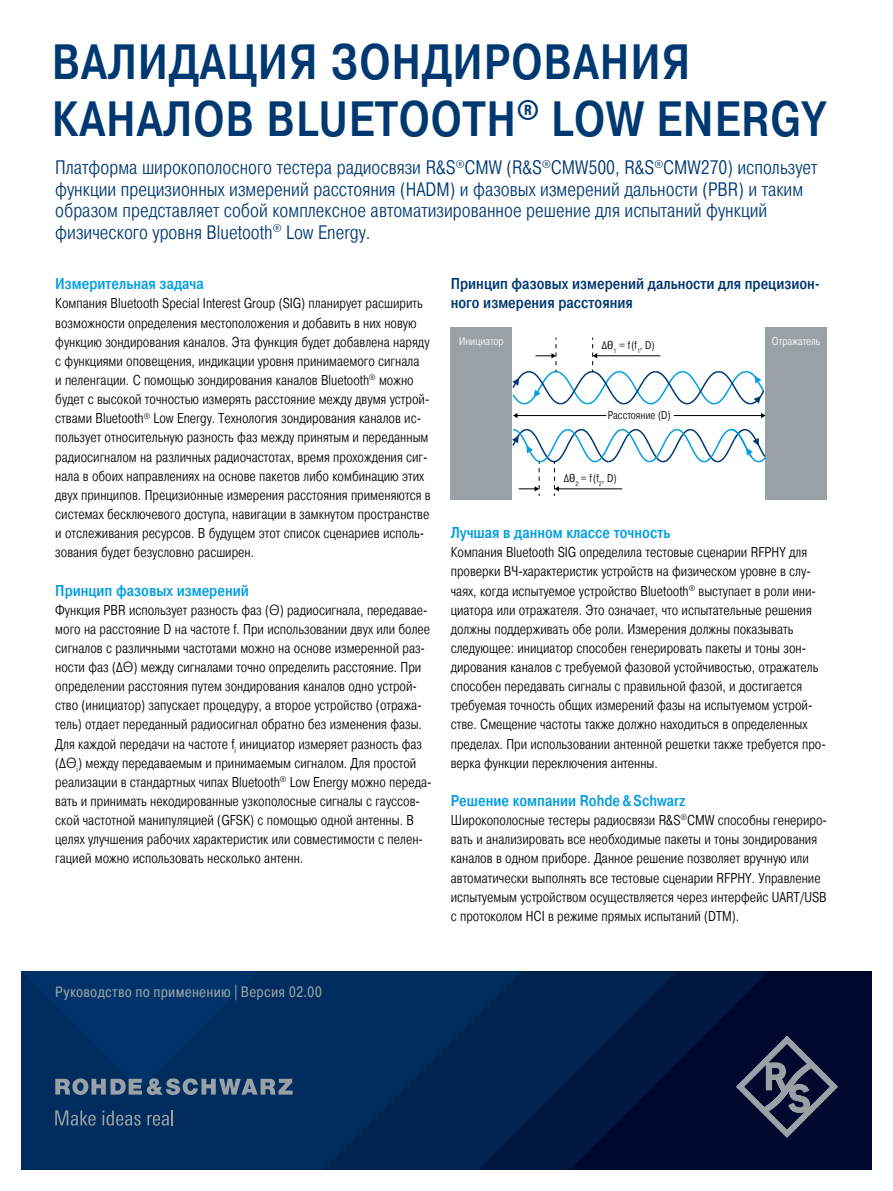
<style>
.page{position:relative;width:893px;height:1191px;background:#fff}
.page>*{position:absolute;margin:0;border:0;box-sizing:border-box;transform-origin:0 0}
.Seiten_Headline_34Pt_blau_Titel{font:500 49.5px/57.4px "Pragmatica Cond";letter-spacing:.02em;color:#003872}
.Teaser{font:300 19.5px/21.5px "Pragmatica Cond";color:#003872}
.Absatzfett_cyan{font:500 15.75px "Pragmatica Cond";color:#009ee3}
.Grafik_Tabelle_Überschrift{font:500 15.75px/19.2px "Pragmatica Cond";color:#003872}
.t1{font:15px "Pragmatica Cond";letter-spacing:.015em;color:#99a1a6}
.Haupttext_ohne_Abstand{font:300 14.25px/19.2px "Pragmatica Cond";color:#000}
.t2{font:300 11.25px "Pragmatica Cond";color:#000}
.t3{font:300 11.25px "Pragmatica Cond";color:#fff}
.s1{font-family:"Linotype Univers 330"}
.s2{font-family:"Linotype Univers 420 Cn";font-weight:400}
</style>
<div class="page">
<div style="left:451px;top:327px;width:61px;height:173px;background:#99a1a6"></div>
<div style="left:765px;top:327px;width:62px;height:173px;background:#99a1a6"></div>
<hr style="left:517px;top:415px;width:89px;height:1px;background:#000">
<svg style="left:513px;top:413px;width:4px;height:5px"></svg>
<hr style="left:674px;top:415px;width:88px;height:1px;background:#000">
<svg style="left:761px;top:413px;width:4px;height:5px"></svg>
<svg style="left:512px;top:428px;width:254px;height:68px"></svg>
<svg style="left:512px;top:337px;width:253px;height:68px"></svg>
<div style="left:21px;top:971px;width:851px;height:198px;background:#00082d"></div>
<svg style="left:677px;top:971px;width:90px;height:91px;fill:#00173f"></svg>
<svg style="left:522px;top:971px;width:155px;height:198px"></svg>
<svg style="left:21px;top:971px;width:501px;height:198px;background:#002959"></svg>
<svg style="left:736px;top:1035px;width:102px;height:102px"></svg>
<svg style="left:21px;top:971px;width:272px;height:124px;background:#093667"></svg>
<svg style="left:55px;top:1110px;width:41px;height:15px"></svg>
<svg style="left:102px;top:1110px;width:39px;height:15px"></svg>
<svg style="left:147px;top:1110px;width:26px;height:15px"></svg>
<p class="Seiten_Headline_34Pt_blau_Titel" style="left:52px;top:34px;width:777px">ВАЛИДАЦИЯ ЗОНДИРОВАНИЯ<br>КАНАЛОВ BLUETOOTH<sup>®</sup> LOW ENERGY</p>
<p class="Teaser" style="left:55px;top:157px;width:764px">Платформа широкополосного тестера радиосвязи R&amp;S<sup>®</sup>CMW (R&amp;S<sup>®</sup>CMW500, R&amp;S<sup>®</sup>CMW270) использует функции прецизионных измерений расстояния (HADM) и фазовых измерений дальности (PBR) и таким образом представляет собой комплексное автоматизированное решение для испытаний функций физического уровня Bluetooth<sup>®</sup> Low Energy.</p>
<p class="Absatzfett_cyan" style="left:55px;top:274px;width:150px">Измерительная задача</p>
<p class="Haupttext_ohne_Abstand" style="left:55px;top:294px;width:377px">Компания Bluetooth Special Interest Group (SIG) планирует расширить возможности определения местоположения и добавить в них новую функцию зондирования каналов. Эта функция будет добавлена наряду с функциями оповещения, индикации уровня принимаемого сигнала<br>и пеленгации. С помощью зондирования каналов Bluetooth<sup>®</sup> можно будет с высокой точностью измерять расстояние между двумя устрой&shy;ствами Bluetooth<sup>®</sup> Low Energy. Технология зондирования каналов ис&shy;пользует относительную разность фаз между принятым и переданным радиосигналом на различных радиочастотах, время прохождения сиг&shy;нала в обоих направлениях на основе пакетов либо комбинацию этих двух принципов. Прецизионные измерения расстояния применяются в системах бесключевого доступа, навигации в замкнутом пространстве и отслеживания ресурсов. В будущем этот список сценариев исполь&shy;зования будет безусловно расширен.</p>
<p class="Absatzfett_cyan" style="left:55px;top:581px;width:195px">Принцип фазовых измерений</p>
<p class="Haupttext_ohne_Abstand" style="left:55px;top:600px;width:378px">Функция PBR использует разность фаз (<span class="s1">Θ</span>) радиосигнала, передавае&shy;мого на расстояние D на частоте f. При использовании двух или более сигналов с различными частотами можно на основе измеренной раз&shy;ности фаз (Δ<span class="s1">Θ</span>) между сигналами точно определить расстояние. При определении расстояния путем зондирования каналов одно устрой&shy;ство (инициатор) запускает процедуру, а второе устройство (отража&shy;тель) отдает переданный радиосигнал обратно без изменения фазы.<br>Для каждой передачи на частоте f<sub>i</sub> инициатор измеряет разность фаз (Δ<span class="s1">Θ</span><sub>i</sub>) между передаваемым и принимаемым сигналом. Для простой реализации в стандартных чипах Bluetooth<sup>®</sup> Low Energy можно переда&shy;вать и принимать некодированные узкополосные сигналы с гауссов&shy;ской частотной манипуляцией (GFSK) с помощью одной антенны. В целях улучшения рабочих характеристик или совместимости с пелен&shy;гацией можно использовать несколько антенн.</p>
<p class="Grafik_Tabelle_Überschrift" style="left:451px;top:274px;width:371px">Принцип фазовых измерений дальности для прецизион&shy;ного измерения расстояния</p>
<p class="t3" style="left:459px;top:334px;width:46px">Инициатор</p>
<p class="t3" style="left:772px;top:334px;width:50px">Отражатель</p>
<p class="t2" style="left:602px;top:338px;width:54px">∆<span class="s2">Θ</span><sub>1</sub> = f(f<sub>1</sub>, D)</p>
<p class="t2" style="left:608px;top:409px;width:64px">Расстояние (D)</p>
<p class="t2" style="left:564px;top:471px;width:54px">∆<span class="s2">Θ</span><sub>2</sub> = f(f<sub>2</sub>, D)</p>
<p class="Absatzfett_cyan" style="left:451px;top:523px;width:221px">Лучшая в данном классе точность</p>
<p class="Haupttext_ohne_Abstand" style="left:451px;top:543px;width:377px">Компания Bluetooth SIG определила тестовые сценарии RFPHY для проверки ВЧ-характеристик устройств на физическом уровне в слу&shy;чаях, когда испытуемое устройство Bluetooth<sup>®</sup> выступает в роли ини&shy;циатора или отражателя. Это означает, что испытательные решения должны поддерживать обе роли. Измерения должны показывать следующее: инициатор способен генерировать пакеты и тоны зон&shy;дирования каналов с требуемой фазовой устойчивостью, отражатель способен передавать сигналы с правильной фазой, и достигается требуемая точность общих измерений фазы на испытуемом устрой&shy;стве. Смещение частоты также должно находиться в определенных пределах. При использовании антенной решетки также требуется про&shy;верка функции переключения антенны.</p>
<p class="Absatzfett_cyan" style="left:451px;top:791px;width:236px">Решение компании Rohde&amp;Schwarz</p>
<p class="Haupttext_ohne_Abstand" style="left:451px;top:811px;width:378px">Широкополосные тестеры радиосвязи R&amp;S<sup>®</sup>CMW способны генериро&shy;вать и анализировать все необходимые пакеты и тоны зондирования каналов в одном приборе. Данное решение позволяет вручную или автоматически выполнять все тестовые сценарии RFPHY. Управление испытуемым устройством осуществляется через интерфейс UART/USB с протоколом HCI в режиме прямых испытаний (DTM).</p>
<p class="t1" style="left:55px;top:983px;width:268px">Руководство по применению | Версия 02.00</p>
</div>
